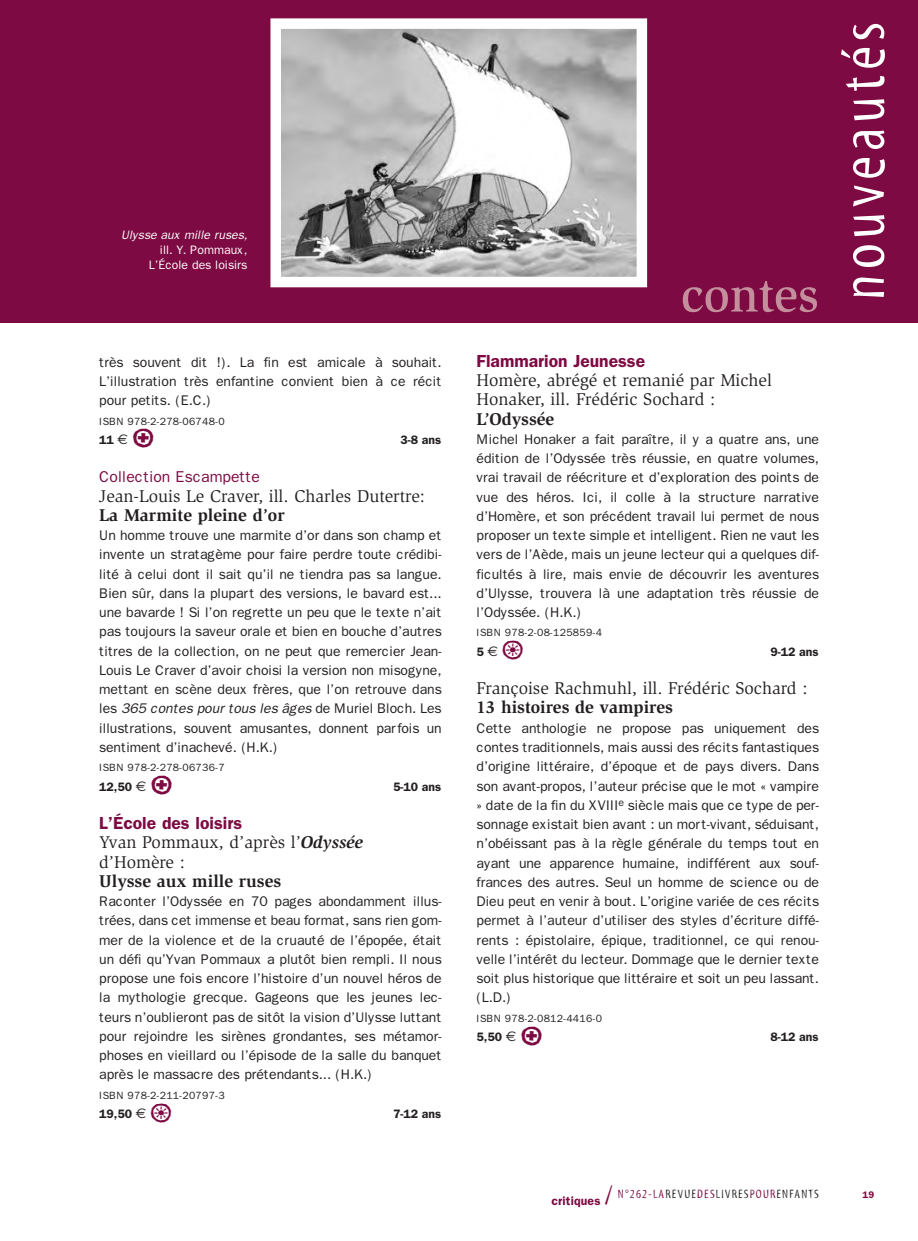
<style>
.page{position:relative;width:918px;height:1241px;background:#fff}
.page>*{position:absolute;margin:0;border:0;box-sizing:border-box;transform-origin:0 0}
.t1{font:63px "Myriad Tilt";letter-spacing:.08em;color:#fff}
.t2{font:35px "Ale Signs White LL";color:#7d0a42}
.t3{font:17.5px/19.2px "Slimbach";color:#231f20}
.t4{font:15.75px "Franklin Gothic";color:#7d0a42}
.t5{font:14px/19.2px "Franklin Gothic";letter-spacing:-.005em;color:#231f20;text-align:justify}
.t6{font:600 12.25px "Franklin Gothic";color:#231f20}
.t7{font:12.25px/14.7px "Franklin Gothic";letter-spacing:-.005em;color:#fff;text-align:right}
.t8{font:12.25px "Myriad Tilt";letter-spacing:.1em;color:#231f20}
.t9{font:10.5px "Franklin Gothic";letter-spacing:.03em;color:#231f20}
.t10{font:600 9.62px "Franklin Gothic";color:#7d0a42}
.s1{font-style:italic}
.s2{font-family:"Euro Sans";font-weight:400;font-size:14px}
.s3{font-weight:700}
.s4{font-family:"Franklin Gothic";font-weight:600;color:#7d0a42}
.s5{font-weight:700;font-style:italic}
.s6{font-size:26.25px;color:#7d0a42}
.s7{color:#7d0a42}
</style>
<div class="page">
<div style="left:0;top:0;width:918px;height:322px;background:#7d0a42"></div>
<img style="left:281px;top:29px;width:355px;height:247px">
<div style="left:270px;top:18px;width:377px;height:269px;border:10px solid #fff"></div>
<svg style="left:683px;top:281px;width:134px;height:31px"></svg>
<p class="t7" style="left:121px;top:228px;width:128px"><span class="s1">Ulysse aux mille ruses, </span>ill. Y. Pommaux,<br>L’École des loisirs</p>
<p class="t5" style="left:99px;top:352px;width:344px">très souvent dit !). La fin est amicale à souhait.<br>L’illustration très enfantine convient bien à ce récit pour petits. (E.C.)</p>
<p class="t9" style="left:99px;top:414px;width:127px">ISBN 978-2-278-06748-0</p>
<p class="t6" style="left:99px;top:432px;width:30px">11 <span class="s2">€</span></p>
<p class="t2" style="left:132px;top:416px;width:24px">U</p>
<p class="t6" style="left:400px;top:432px;width:42px">3-8 ans</p>
<p class="t4" style="left:99px;top:467px;width:162px">Collection Escampette</p>
<p class="t3" style="left:99px;top:487px;width:327px">Jean-Louis Le Craver, ill. Charles Dutertre:<br><span class="s3">La Marmite pleine d’or</span></p>
<p class="t5" style="left:99px;top:525px;width:344px">Un homme trouve une marmite d’or dans son champ et invente un stratagème pour faire perdre toute crédibi&shy;lité à celui dont il sait qu’il ne tiendra pas sa langue.<br>Bien sûr, dans la plupart des versions, le bavard est... une bavarde ! Si l’on regrette un peu que le texte n’ait pas toujours la saveur orale et bien en bouche d’autres titres de la collection, on ne peut que remercier Jean-Louis Le Craver d’avoir choisi la version non misogyne, mettant en scène deux frères, que l’on retrouve dans les <span class="s1">365 contes pour tous les âges</span> de Muriel Bloch. Les illustrations, souvent amusantes, donnent parfois un sentiment d’inachevé. (H.K.)</p>
<p class="t9" style="left:99px;top:761px;width:127px">ISBN 978-2-278-06736-7</p>
<p class="t6" style="left:99px;top:779px;width:49px">12,50 <span class="s2">€</span></p>
<p class="t2" style="left:150px;top:762px;width:24px">U</p>
<p class="t6" style="left:393px;top:779px;width:50px">5-10 ans</p>
<p class="t3" style="left:99px;top:814px;width:265px"><span class="s4">L’École des loisirs<br></span>Yvan Pommaux, d’après l’<span class="s5">Odyssée </span>d’Homère :<br><span class="s3">Ulysse aux mille ruses</span></p>
<p class="t5" style="left:99px;top:891px;width:344px">Raconter l’Odyssée en 70 pages abondamment illus&shy;trées, dans cet immense et beau format, sans rien gom&shy;mer de la violence et de la cruauté de l’épopée, était un défi qu’Yvan Pommaux a plutôt bien rempli. Il nous propose une fois encore l’histoire d’un nouvel héros de la mythologie grecque. Gageons que les jeunes lec&shy;teurs n’oublieront pas de sitôt la vision d’Ulysse luttant pour rejoindre les sirènes grondantes, ses métamor&shy;phoses en vieillard ou l’épisode de la salle du banquet après le massacre des prétendants... (H.K.)</p>
<p class="t9" style="left:99px;top:1088px;width:127px">ISBN 978-2-211-20797-3</p>
<p class="t6" style="left:99px;top:1106px;width:49px">19,50 <span class="s2">€</span></p>
<p class="t2" style="left:150px;top:1089px;width:24px">o</p>
<p class="t6" style="left:393px;top:1106px;width:50px">7-12 ans</p>
<p class="t1" style="left:840px;top:300px;width:280px;rotate:-90deg">nouveautés</p>
<p class="t3" style="left:476px;top:352px;width:297px"><span class="s4">Flammarion Jeunesse<br></span>Homère, abrégé et remanié par Michel<br>Honaker, ill. Frédéric Sochard :<br><span class="s3">L’Odyssée</span></p>
<p class="t5" style="left:476px;top:429px;width:344px">Michel Honaker a fait paraître, il y a quatre ans, une édition de l’Odyssée très réussie, en quatre volumes, vrai travail de réécriture et d’exploration des points de vue des héros. Ici, il colle à la structure narrative d’Homère, et son précédent travail lui permet de nous proposer un texte simple et intelligent. Rien ne vaut les vers de l’Aède, mais un jeune lecteur qui a quelques dif&shy;ficultés à lire, mais envie de découvrir les aventures d’Ulysse, trouvera là une adaptation très réussie de l’Odyssée. (H.K.)</p>
<p class="t9" style="left:476px;top:626px;width:127px">ISBN 978-2-08-125859-4</p>
<p class="t6" style="left:476px;top:644px;width:23px">5 <span class="s2">€</span></p>
<p class="t2" style="left:502px;top:627px;width:24px">o</p>
<p class="t6" style="left:770px;top:644px;width:50px">9-12 ans</p>
<p class="t3" style="left:476px;top:680px;width:332px">Françoise Rachmuhl, ill. Frédéric Sochard :<br><span class="s3">13 histoires de vampires</span></p>
<p class="t5" style="left:476px;top:718px;width:344px">Cette anthologie ne propose pas uniquement des contes traditionnels, mais aussi des récits fantastiques d’origine littéraire, d’époque et de pays divers. Dans son avant-propos, l’auteur précise que le mot « vampire » date de la fin du XVIII<sup>e</sup> siècle mais que ce type de per&shy;sonnage existait bien avant : un mort-vivant, séduisant, n’obéissant pas à la règle générale du temps tout en ayant une apparence humaine, indifférent aux souf&shy;frances des autres. Seul un homme de science ou de Dieu peut en venir à bout. L’origine variée de ces récits permet à l’auteur d’utiliser des styles d’écriture diffé&shy;rents : épistolaire, épique, traditionnel, ce qui renou&shy;velle l’intérêt du lecteur. Dommage que le dernier texte soit plus historique que littéraire et soit un peu lassant. (L.D.)</p>
<p class="t9" style="left:476px;top:1011px;width:127px">ISBN 978-2-0812-4416-0</p>
<p class="t6" style="left:476px;top:1029px;width:41px">5,50 <span class="s2">€</span></p>
<p class="t2" style="left:520px;top:1012px;width:24px">U</p>
<p class="t6" style="left:770px;top:1029px;width:50px">8-12 ans</p>
<p class="t8" style="left:551px;top:1189px;width:269px"><span class="s4">critiques</span> <span class="s6">/</span> <span class="s7">N°262-LA</span>REVUE<span class="s7">DES</span>LIVRES<span class="s7">POUR</span>ENFANTS</p>
<p class="t10" style="left:862px;top:1188px;width:13px">19</p>
</div>
